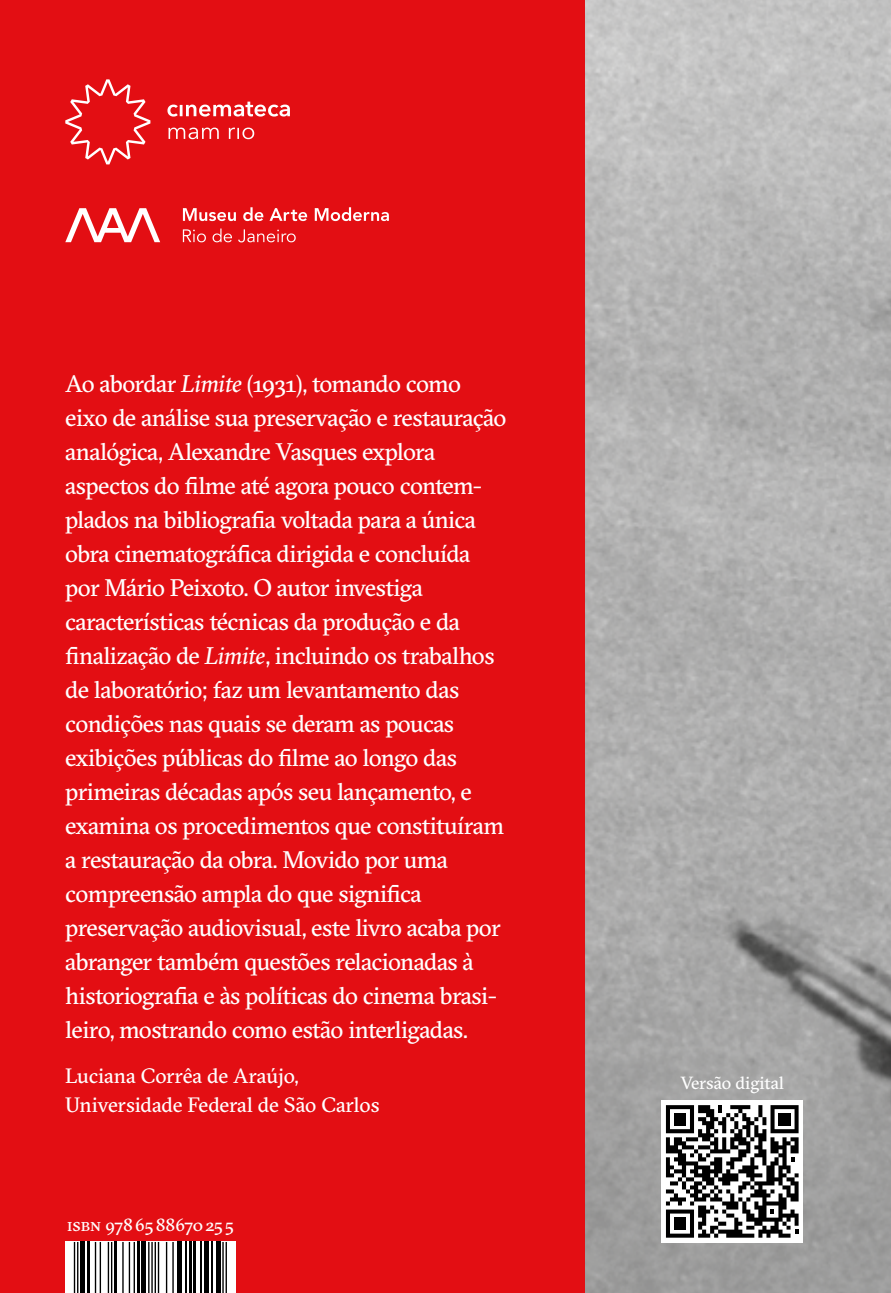
<style>
.page{position:relative;width:891px;height:1293px;background:#fff}
.page>*{position:absolute;margin:0;border:0;box-sizing:border-box;transform-origin:0 0}
.t1{font:24px/34px "GT Sectra";letter-spacing:-.025em;color:#fff}
.t2{font:20.8px/28.4px "GT Sectra";letter-spacing:-.01em;color:#fff}
.t3{font:17.6px "GT Sectra";color:#fff}
.s1{font-style:italic}
</style>
<div class="page">
<img style="left:584px;top:0;width:306px;height:1293px">
<div style="left:0;top:0;width:584px;height:1293px;background:#e30e13"></div>
<svg style="left:65px;top:1242px;width:170px;height:51px;fill:#fff"></svg>
<svg style="left:65px;top:208px;width:95px;height:34px"></svg>
<svg style="left:183px;top:208px;width:53px;height:13px"></svg>
<svg style="left:243px;top:207px;width:20px;height:14px"></svg>
<svg style="left:269px;top:208px;width:38px;height:13px"></svg>
<svg style="left:314px;top:207px;width:75px;height:14px"></svg>
<svg style="left:183px;top:229px;width:23px;height:13px"></svg>
<svg style="left:212px;top:228px;width:20px;height:14px"></svg>
<svg style="left:238px;top:229px;width:57px;height:13px"></svg>
<svg style="left:65px;top:79px;width:85px;height:85px"></svg>
<svg style="left:167px;top:102px;width:123px;height:15px"></svg>
<svg style="left:168px;top:128px;width:86px;height:11px"></svg>
<div style="left:661px;top:1100px;width:141px;height:142px;background:#fff"></div>
<svg style="left:665px;top:1105px;width:133px;height:132px"></svg>
<div style="left:778px;top:1113px;width:12px;height:12px;background:#000"></div>
<div style="left:673px;top:1113px;width:12px;height:12px;background:#000"></div>
<div style="left:673px;top:1217px;width:12px;height:12px;background:#000"></div>
<hr style="left:77px;top:1242px;width:1px;height:51px;background:#000">
<hr style="left:74px;top:1242px;width:1px;height:51px;background:#000">
<div style="left:80px;top:1242px;width:5px;height:51px;background:#000"></div>
<hr style="left:87px;top:1242px;width:3px;height:51px;background:#000">
<hr style="left:111px;top:1242px;width:1px;height:51px;background:#000">
<hr style="left:108px;top:1242px;width:1px;height:51px;background:#000">
<hr style="left:100px;top:1242px;width:1px;height:51px;background:#000">
<hr style="left:95px;top:1242px;width:1px;height:51px;background:#000">
<hr style="left:114px;top:1242px;width:3px;height:51px;background:#000">
<hr style="left:133px;top:1242px;width:2px;height:51px;background:#000">
<hr style="left:129px;top:1242px;width:1px;height:51px;background:#000">
<hr style="left:122px;top:1242px;width:2px;height:51px;background:#000">
<hr style="left:137px;top:1242px;width:3px;height:51px;background:#000">
<hr style="left:188px;top:1242px;width:3px;height:51px;background:#000">
<hr style="left:193px;top:1242px;width:3px;height:51px;background:#000">
<hr style="left:142px;top:1242px;width:4px;height:51px;background:#000">
<hr style="left:172px;top:1242px;width:2px;height:51px;background:#000">
<hr style="left:166px;top:1242px;width:1px;height:51px;background:#000">
<hr style="left:158px;top:1242px;width:1px;height:51px;background:#000">
<hr style="left:154px;top:1242px;width:2px;height:51px;background:#000">
<hr style="left:151px;top:1242px;width:2px;height:51px;background:#000">
<hr style="left:148px;top:1242px;width:1px;height:51px;background:#000">
<div style="left:177px;top:1242px;width:5px;height:51px;background:#000"></div>
<hr style="left:185px;top:1242px;width:1px;height:51px;background:#000">
<hr style="left:200px;top:1242px;width:1px;height:51px;background:#000">
<hr style="left:216px;top:1242px;width:4px;height:51px;background:#000">
<div style="left:204px;top:1242px;width:5px;height:51px;background:#000"></div>
<hr style="left:225px;top:1242px;width:2px;height:51px;background:#000">
<hr style="left:222px;top:1242px;width:1px;height:51px;background:#000">
<hr style="left:211px;top:1242px;width:1px;height:51px;background:#000">
<p class="t1" style="left:65px;top:366px;width:442px">Ao abordar <span class="s1">Limite</span> (1931), tomando como eixo de análise sua preservação e restauração analógica, Alexandre Vasques explora aspectos do filme até agora pouco contem&shy;plados na bibliografia voltada para a única obra cinematográfica dirigida e concluída por Mário Peixoto. O autor investiga características técnicas da produção e da finalização de <span class="s1">Limite</span>, incluindo os trabalhos de laboratório; faz um levantamento das condições nas quais se deram as poucas exibições públicas do filme ao longo das primeiras décadas após seu lançamento, e examina os procedimentos que constituíram a restauração da obra. Movido por uma compreensão ampla do que significa preservação audiovisual, este livro acaba por abranger também questões relacionadas à historiografia e às políticas do cinema brasi&shy;leiro, mostrando como estão interligadas.</p>
<p class="t2" style="left:65px;top:1062px;width:315px">Luciana Corrêa de Araújo,<br>Universidade Federal de São Carlos</p>
<p class="t3" style="left:67px;top:1213px;width:168px">ISBN 978658867025 5</p>
<p class="t3" style="left:680px;top:1071px;width:105px">Versão digital</p>
</div>
